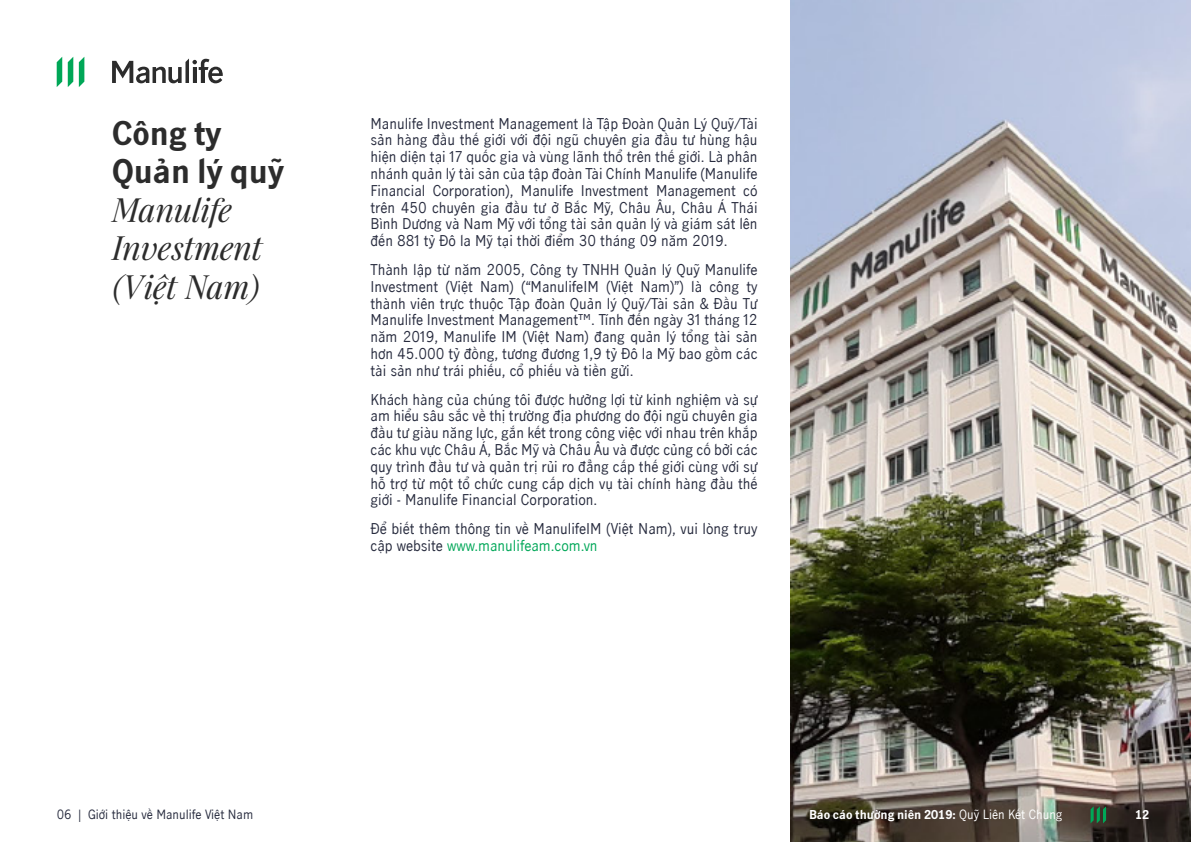
<style>
.page{position:relative;width:1191px;height:842px;background:#fff}
.page>*{position:absolute;margin:0;border:0;box-sizing:border-box;transform-origin:0 0}
.t1{font:italic 32px/38.4px "Manulife JH Serif";color:#2c2c2c}
.t2{font:700 32px/38.4px "Manulife JH Sans";color:#2c2c2c}
.t3{font:14px/16.8px "Manulife JH Sans";color:#272b3e;text-align:justify}
.t4{font:700 12px "Manulife JH Sans";color:#fff}
.t5{font:12px "Manulife JH Sans";color:#272b3e}
.s1{color:#00a758}
.s2{font-weight:400}
</style>
<div class="page">
<img style="left:790px;top:0;width:401px;height:842px">
<svg style="left:79px;top:57px;width:5px;height:30px"></svg>
<svg style="left:68px;top:57px;width:5px;height:30px"></svg>
<svg style="left:57px;top:57px;width:5px;height:30px"></svg>
<svg style="left:112px;top:59px;width:111px;height:24px"></svg>
<svg style="left:1090px;top:806px;width:16px;height:17px"></svg>
<h1 class="t2" style="left:112px;top:113px;width:173px">Công ty<br>Quản lý quỹ</h1>
<h1 class="t1" style="left:112px;top:189px;width:151px">Manulife<br>Investment (Việt Nam)</h1>
<p class="t3" style="left:370px;top:114px;width:388px">Manulife Investment Management là Tập Đoàn Quản Lý Quỹ/Tài sản hàng đầu thế giới với đội ngũ chuyên gia đầu tư hùng hậu hiện diện tại 17 quốc gia và vùng lãnh thổ trên thế giới. Là phân nhánh quản lý tài sản của tập đoàn Tài Chính Manulife (Manulife Financial Corporation), Manulife Investment Management có trên 450 chuyên gia đầu tư ở Bắc Mỹ, Châu Âu, Châu Á Thái Bình Dương và Nam Mỹ với tổng tài sản quản lý và giám sát lên đến 881 tỷ Đô la Mỹ tại thời điểm 30 tháng 09 năm 2019.</p>
<p class="t3" style="left:370px;top:261px;width:388px">Thành lập từ năm 2005, Công ty TNHH Quản lý Quỹ Manulife Investment (Việt Nam) (“ManulifeIM (Việt Nam)”) là công ty thành viên trực thuộc Tập đoàn Quản lý Quỹ/Tài sản &amp; Đầu Tư Manulife Investment Management™. Tính đến ngày 31 tháng 12 năm 2019, Manulife IM (Việt Nam) đang quản lý tổng tài sản hơn 45.000 tỷ đồng, tương đương 1,9 tỷ Đô la Mỹ bao gồm các tài sản như trái phiếu, cổ phiếu và tiền gửi.</p>
<p class="t3" style="left:370px;top:390px;width:388px">Khách hàng của chúng tôi được hưởng lợi từ kinh nghiệm và sự am hiểu sâu sắc về thị trường địa phương do đội ngũ chuyên gia đầu tư giàu năng lực, gắn kết trong công việc với nhau trên khắp các khu vực Châu Á, Bắc Mỹ và Châu Âu và được củng cố bởi các quy trình đầu tư và quản trị rủi ro đẳng cấp thế giới cùng với sự hỗ trợ từ một tổ chức cung cấp dịch vụ tài chính hàng đầu thế giới - Manulife Financial Corporation.</p>
<p class="t3" style="left:370px;top:520px;width:388px">Để biết thêm thông tin về ManulifeIM (Việt Nam), vui lòng truy cập website <span class="s1">www.manulifeam.com.vn</span></p>
<p class="t5" style="left:57px;top:806px;width:198px">06 | Giới thiệu về Manulife Việt Nam</p>
<p class="t4" style="left:809px;top:806px;width:255px">Báo cáo thường niên 2019: <span class="s2">Quỹ Liên Kết Chung</span></p>
<p class="t4" style="left:1135px;top:806px;width:16px">12</p>
</div>
